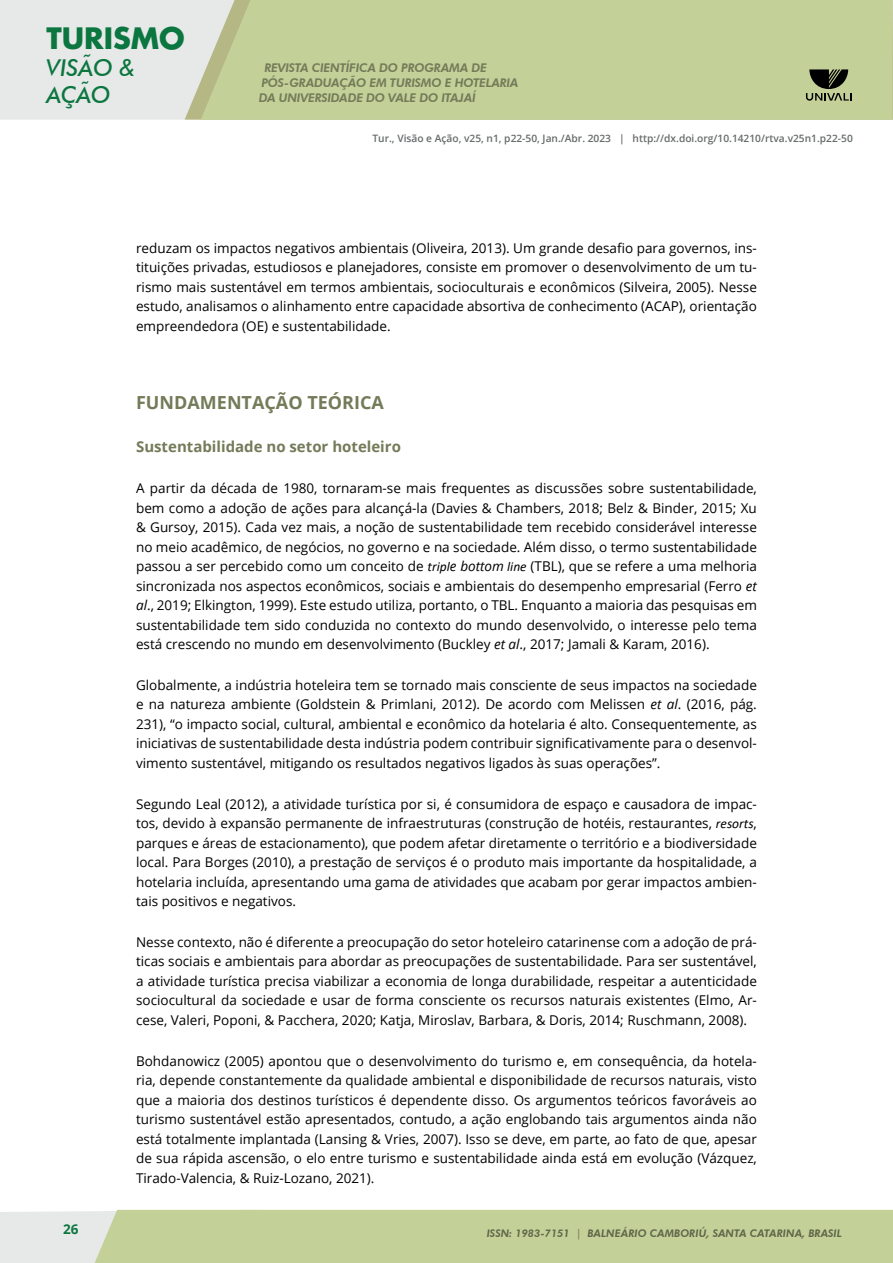
<style>
.page{position:relative;width:893px;height:1263px;background:#fff}
.page>*{position:absolute;margin:0;border:0;box-sizing:border-box;transform-origin:0 0}
.t1{font:700 28.8px "Futura";color:#0c7640}
.t2{font:italic 500 23.25px/26.5px "Futura BT";color:#0c7640}
.C_Art_-Título{font:700 18px "Open Sans";color:#737b59}
.C_Art_-Subtitulo{font:700 15px "Open Sans";color:#737b59}
.C_Art_-Texto{font:13.5px/19.5px "Open Sans";color:#000001;text-align:justify}
.t3{font:700 13.5px "Open Sans";color:#0c7640}
.t4{font:italic 800 12px/15px "Futura BT";letter-spacing:-.02em;color:#737b59}
.t5{font:italic 800 10.5px "Futura BT";color:#60664a}
.t6{font:600 10.2px "Open Sans";color:#656a6a}
.s1{font-family:"Calibri";font-style:italic}
.s2{font-style:italic}
.s3{color:#8c8a5f}
</style>
<div class="page">
<div style="left:0;top:0;width:185px;height:120px;background:#e7e9e8"></div>
<svg style="left:185px;top:0;width:708px;height:120px;background:#dcdfd3"></svg>
<div style="left:201px;top:0;width:691px;height:120px;background:#c3d199"></div>
<svg style="left:806px;top:69px;width:46px;height:32px"></svg>
<svg style="left:0;top:1210px;width:893px;height:53px;background:#c7d3a2"></svg>
<h1 class="t1" style="left:46px;top:20px;width:140px">TURISMO</h1>
<h2 class="t2" style="left:46px;top:54px;width:90px">VISÃO &amp;<br>AÇÃO</h2>
<p class="t4" style="left:259px;top:60px;width:261px;text-indent:6px">REVISTA CIENTÍFICA DO PROGRAMA DE<br>PÓS-GRADUAÇÃO EM TURISMO E HOTELARIA<br>DA UNIVERSIDADE DO VALE DO ITAJAÍ</p>
<p class="t6" style="left:372px;top:131px;width:482px">Tur., Visão e Ação, v25, n1, p22-50, Jan./Abr. 2023 | http://dx.doi.org/10.14210/rtva.v25n1.p22-50</p>
<p class="C_Art_-Texto" style="left:136px;top:238px;width:622px">reduzam os impactos negativos ambientais (Oliveira, 2013). Um grande desafio para governos, ins&shy;tituições privadas, estudiosos e planejadores, consiste em promover o desenvolvimento de um tu&shy;rismo mais sustentável em termos ambientais, socioculturais e econômicos (Silveira, 2005). Nesse estudo, analisamos o alinhamento entre capacidade absortiva de conhecimento (ACAP), orientação empreendedora (OE) e sustentabilidade.</p>
<p class="C_Art_-Título" style="left:136px;top:389px;width:249px">FUNDAMENTAÇÃO TEÓRICA</p>
<p class="C_Art_-Subtitulo" style="left:136px;top:436px;width:266px">Sustentabilidade no setor hoteleiro</p>
<p class="C_Art_-Texto" style="left:136px;top:478px;width:622px">A partir da década de 1980, tornaram-se mais frequentes as discussões sobre sustentabilidade, bem como a adoção de ações para alcançá-la (Davies &amp; Chambers, 2018; Belz &amp; Binder, 2015; Xu &amp; Gursoy, 2015). Cada vez mais, a noção de sustentabilidade tem recebido considerável interesse no meio acadêmico, de negócios, no governo e na sociedade. Além disso, o termo sustentabilidade passou a ser percebido como um conceito de <span class="s1">tripl</span><span class="s2">e bottom</span> <span class="s1">line</span> (TBL), que se refere a uma melhoria sincronizada nos aspectos econômicos, sociais e ambientais do desempenho empresarial (Ferro <span class="s2">et al</span>., 2019; Elkington, 1999). Este estudo utiliza, portanto, o TBL. Enquanto a maioria das pesquisas em sustentabilidade tem sido conduzida no contexto do mundo desenvolvido, o interesse pelo tema está crescendo no mundo em desenvolvimento (Buckley <span class="s2">et al</span>., 2017; Jamali &amp; Karam, 2016).</p>
<p class="C_Art_-Texto" style="left:136px;top:675px;width:622px">Globalmente, a indústria hoteleira tem se tornado mais consciente de seus impactos na sociedade e na natureza ambiente (Goldstein &amp; Primlani, 2012). De acordo com Melissen <span class="s2">et al</span>. (2016, pág.<br>231), “o impacto social, cultural, ambiental e econômico da hotelaria é alto. Consequentemente, as iniciativas de sustentabilidade desta indústria podem contribuir significativamente para o desenvol&shy;vimento sustentável, mitigando os resultados negativos ligados às suas operações”.</p>
<p class="C_Art_-Texto" style="left:136px;top:794px;width:622px">Segundo Leal (2012), a atividade turística por si, é consumidora de espaço e causadora de impac&shy;tos, devido à expansão permanente de infraestruturas (construção de hotéis, restaurantes, <span class="s1">resorts</span>, parques e áreas de estacionamento), que podem afetar diretamente o território e a biodiversidade local. Para Borges (2010), a prestação de serviços é o produto mais importante da hospitalidade, a hotelaria incluída, apresentando uma gama de atividades que acabam por gerar impactos ambien&shy;tais positivos e negativos.</p>
<p class="C_Art_-Texto" style="left:136px;top:932px;width:622px">Nesse contexto, não é diferente a preocupação do setor hoteleiro catarinense com a adoção de prá&shy;ticas sociais e ambientais para abordar as preocupações de sustentabilidade. Para ser sustentável, a atividade turística precisa viabilizar a economia de longa durabilidade, respeitar a autenticidade sociocultural da sociedade e usar de forma consciente os recursos naturais existentes (Elmo, Ar&shy;cese, Valeri, Poponi, &amp; Pacchera, 2020; Katja, Miroslav, Barbara, &amp; Doris, 2014; Ruschmann, 2008).</p>
<p class="C_Art_-Texto" style="left:136px;top:1051px;width:622px">Bohdanowicz (2005) apontou que o desenvolvimento do turismo e, em consequência, da hotela&shy;ria, depende constantemente da qualidade ambiental e disponibilidade de recursos naturais, visto que a maioria dos destinos turísticos é dependente disso. Os argumentos teóricos favoráveis ao turismo sustentável estão apresentados, contudo, a ação englobando tais argumentos ainda não está totalmente implantada (Lansing &amp; Vries, 2007). Isso se deve, em parte, ao fato de que, apesar de sua rápida ascensão, o elo entre turismo e sustentabilidade ainda está em evolução (Vázquez, Tirado-Valencia, &amp; Ruiz-Lozano, 2021).</p>
<p class="t3" style="left:63px;top:1219px;width:17px">26</p>
<p class="t5" style="left:487px;top:1227px;width:357px">ISSN: 1983-7151 <span class="s3">|</span> BALNEÁRIO CAMBORIÚ, SANTA CATARINA, BRASIL</p>
</div>
